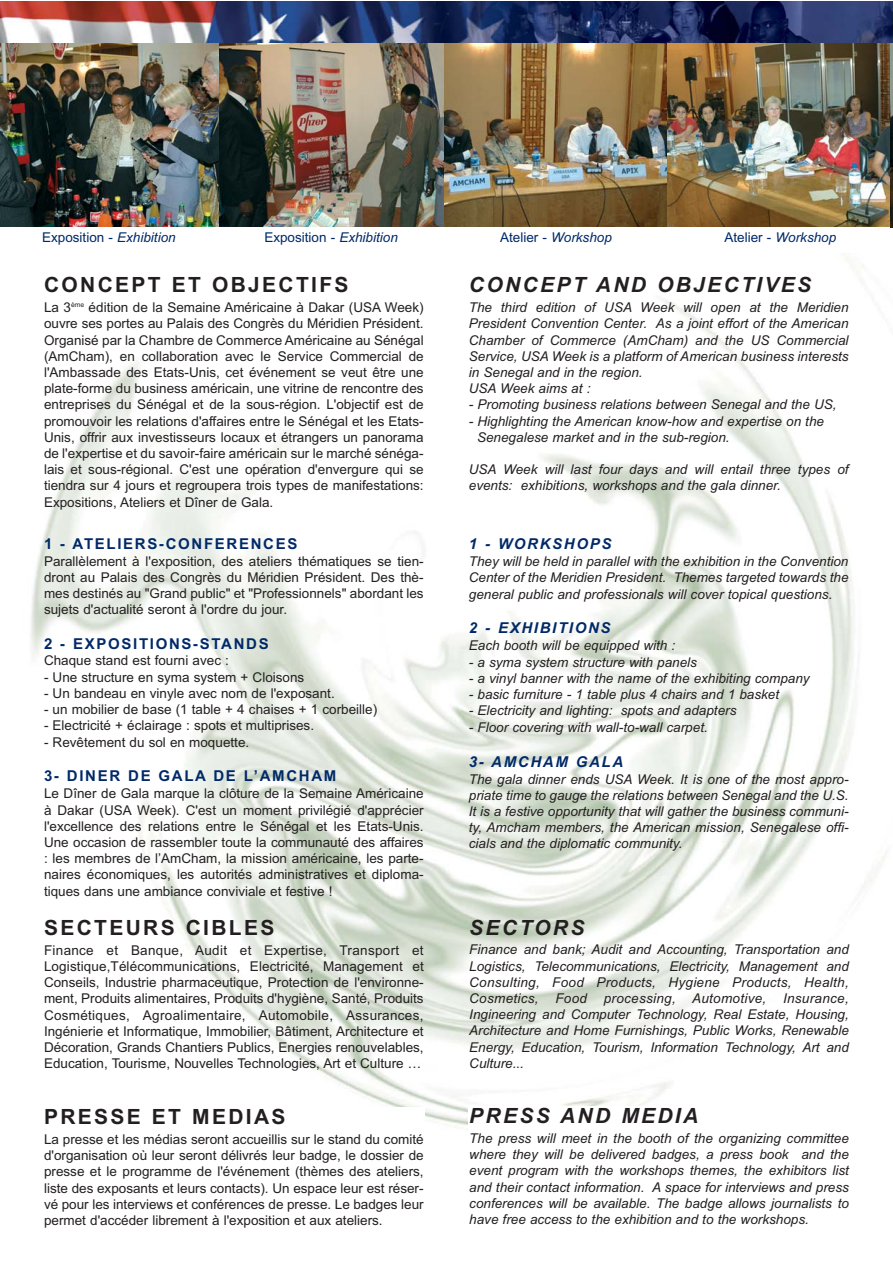
<style>
.page{position:relative;width:893px;height:1263px;background:#fff}
.page>*{position:absolute;margin:0;border:0;box-sizing:border-box;transform-origin:0 0}
.t1{font:700 21px "Arial";letter-spacing:.11em;color:#231f20}
.t2{font:italic 700 21px "Arial";letter-spacing:.11em;color:#231f20}
.t3{font:700 15px "Arial";letter-spacing:.11em;color:#002968}
.t4{font:italic 700 15px "Arial";letter-spacing:.11em;color:#002968}
.t5{font:13.5px/16.2px "Arial";color:#231f20;text-align:justify}
.t6{font:italic 13.5px/16.2px "Arial";color:#231f20;text-align:justify}
.t7{font:13.5px "Arial";color:#002968}
.s1{font-style:italic}
</style>
<div class="page">
<img style="left:0;top:1px;width:893px;height:1125px">
<img style="left:0;top:44px;width:890px;height:183px">
<img style="left:890px;top:43px;width:3px;height:184px">
<div style="left:0;top:231px;width:218px;height:26px;background:#fff"></div>
<div style="left:219px;top:231px;width:225px;height:22px;background:#fff"></div>
<div style="left:444px;top:231px;width:224px;height:24px;background:#fff"></div>
<div style="left:668px;top:231px;width:225px;height:22px;background:#fff"></div>
<div style="left:43px;top:1107px;width:382px;height:137px;background:#fff"></div>
<div style="left:468px;top:1106px;width:382px;height:142px;background:#fff"></div>
<p class="t7" style="left:42px;top:233px;width:135px">Exposition - <span class="s1">Exhibition</span></p>
<p class="t7" style="left:264px;top:233px;width:135px">Exposition - <span class="s1">Exhibition</span></p>
<p class="t7" style="left:500px;top:233px;width:113px">Atelier - <span class="s1">Workshop</span></p>
<p class="t7" style="left:724px;top:233px;width:113px">Atelier - <span class="s1">Workshop</span></p>
<h1 class="t1" style="left:44px;top:277px;width:306px">CONCEPT ET OBJECTIFS</h1>
<p class="t5" style="left:44px;top:301px;width:381px">La 3<sup>ème</sup> édition de la Semaine Américaine à Dakar (USA Week) ouvre ses portes au Palais des Congrès du Méridien Président.<br>Organisé par la Chambre de Commerce Américaine au Sénégal (AmCham), en collaboration avec le Service Commercial de l'Ambassade des Etats-Unis, cet événement se veut être une plate-forme du business américain, une vitrine de rencontre des entreprises du Sénégal et de la sous-région. L'objectif est de promouvoir les relations d'affaires entre le Sénégal et les Etats-Unis, offrir aux investisseurs locaux et étrangers un panorama de l'expertise et du savoir-faire américain sur le marché sénéga&shy;lais et sous-régional. C'est une opération d'envergure qui se tiendra sur 4 jours et regroupera trois types de manifestations:<br>Expositions, Ateliers et Dîner de Gala.</p>
<p class="t3" style="left:44px;top:538px;width:255px">1 - ATELIERS-CONFERENCES</p>
<p class="t5" style="left:44px;top:554px;width:381px">Parallèlement à l'exposition, des ateliers thématiques se tien&shy;dront au Palais des Congrès du Méridien Président. Des thè&shy;mes destinés au "Grand public" et "Professionnels" abordant les sujets d'actualité seront à l'ordre du jour.</p>
<p class="t3" style="left:44px;top:638px;width:226px">2 - EXPOSITIONS-STANDS</p>
<p class="t5" style="left:44px;top:654px;width:186px">Chaque stand est fourni avec :</p>
<p class="t5" style="left:44px;top:670px;width:262px">- Une structure en syma system + Cloisons</p>
<p class="t5" style="left:44px;top:686px;width:292px">- Un bandeau en vinyle avec nom de l'exposant.</p>
<p class="t5" style="left:44px;top:702px;width:335px">- un mobilier de base (1 table + 4 chaises + 1 corbeille)</p>
<p class="t5" style="left:44px;top:719px;width:272px">- Electricité + éclairage : spots et multiprises.</p>
<p class="t5" style="left:44px;top:735px;width:207px">- Revêtement du sol en moquette.</p>
<p class="t3" style="left:44px;top:771px;width:294px">3- DINER DE GALA DE L’AMCHAM</p>
<p class="t5" style="left:44px;top:787px;width:381px">Le Dîner de Gala marque la clôture de la Semaine Américaine à Dakar (USA Week). C'est un moment privilégié d'apprécier l'excellence des relations entre le Sénégal et les Etats-Unis.<br>Une occasion de rassembler toute la communauté des affaires : les membres de l’AmCham, la mission américaine, les parte&shy;naires économiques, les autorités administratives et diploma&shy;tiques dans une ambiance conviviale et festive !</p>
<h1 class="t1" style="left:44px;top:920px;width:232px">SECTEURS CIBLES</h1>
<p class="t5" style="left:44px;top:943px;width:381px">Finance et Banque, Audit et Expertise, Transport et Logistique,Télécommunications, Electricité, Management et Conseils, Industrie pharmaceutique, Protection de l'environne&shy;ment, Produits alimentaires, Produits d'hygiène, Santé, Produits Cosmétiques, Agroalimentaire, Automobile, Assurances, Ingénierie et Informatique, Immobilier, Bâtiment, Architecture et Décoration, Grands Chantiers Publics, Energies renouvelables, Education, Tourisme, Nouvelles Technologies, Art et Culture …</p>
<h1 class="t1" style="left:44px;top:1109px;width:243px">PRESSE ET MEDIAS</h1>
<p class="t5" style="left:44px;top:1132px;width:381px">La presse et les médias seront accueillis sur le stand du comité d'organisation où leur seront délivrés leur badge, le dossier de presse et le programme de l'événement (thèmes des ateliers, liste des exposants et leurs contacts). Un espace leur est réser&shy;vé pour les interviews et conférences de presse. Le badges leur permet d'accéder librement à l'exposition et aux ateliers.</p>
<h1 class="t2" style="left:469px;top:277px;width:344px">CONCEPT AND OBJECTIVES</h1>
<p class="t6" style="left:469px;top:301px;width:381px;text-align:left">The third edition of USA Week will open at the Meridien President Convention Center. As a joint effort of the American Chamber of Commerce (AmCham) and the US Commercial Service, USA Week is a platform of American business interests in Senegal and in the region.<br>USA Week aims at :</p>
<p class="t6" style="left:469px;top:398px;width:369px">- Promoting business relations between Senegal and the US,</p>
<p class="t6" style="left:477px;top:414px;width:348px;text-indent:-8px">- Highlighting the American know-how and expertise on the<br>Senegalese market and in the sub-region.</p>
<p class="t6" style="left:469px;top:463px;width:381px">USA Week will last four days and will entail three types of events: exhibitions, workshops and the gala dinner.</p>
<p class="t4" style="left:469px;top:538px;width:144px">1 - WORKSHOPS</p>
<p class="t6" style="left:469px;top:554px;width:381px">They will be held in parallel with the exhibition in the Convention Center of the Meridien President. Themes targeted towards the general public and professionals will cover topical questions.</p>
<p class="t4" style="left:469px;top:623px;width:143px">2 - EXHIBITIONS</p>
<p class="t6" style="left:469px;top:639px;width:208px">Each booth will be equipped with :</p>
<p class="t6" style="left:469px;top:655px;width:230px">- a syma system structure with panels</p>
<p class="t6" style="left:469px;top:671px;width:342px">- a vinyl banner with the name of the exhibiting company</p>
<p class="t6" style="left:469px;top:687px;width:312px">- basic furniture - 1 table plus 4 chairs and 1 basket</p>
<p class="t6" style="left:469px;top:704px;width:269px">- Electricity and lighting: spots and adapters</p>
<p class="t6" style="left:469px;top:720px;width:240px">- Floor covering with wall-to-wall carpet.</p>
<p class="t4" style="left:469px;top:756px;width:156px">3- AMCHAM GALA</p>
<p class="t6" style="left:469px;top:772px;width:381px">The gala dinner ends USA Week. It is one of the most appro&shy;priate time to gauge the relations between Senegal and the U.S.<br>It is a festive opportunity that will gather the business communi&shy;ty, Amcham members, the American mission, Senegalese offi&shy;cials and the diplomatic community.</p>
<h1 class="t2" style="left:469px;top:920px;width:117px">SECTORS</h1>
<p class="t6" style="left:469px;top:943px;width:381px">Finance and bank; Audit and Accounting, Transportation and Logistics, Telecommunications, Electricity, Management and Consulting, Food Products, Hygiene Products, Health, Cosmetics, Food processing, Automotive, Insurance, Ingineering and Computer Technology, Real Estate, Housing, Architecture and Home Furnishings, Public Works, Renewable Energy, Education, Tourism, Information Technology, Art and Culture...</p>
<h1 class="t2" style="left:469px;top:1108px;width:231px">PRESS AND MEDIA</h1>
<p class="t6" style="left:469px;top:1131px;width:381px">The press will meet in the booth of the organizing committee where they will be delivered badges, a press book and the event program with the workshops themes, the exhibitors list and their contact information. A space for interviews and press conferences will be available. The badge allows journalists to have free access to the exhibition and to the workshops.</p>
</div>
